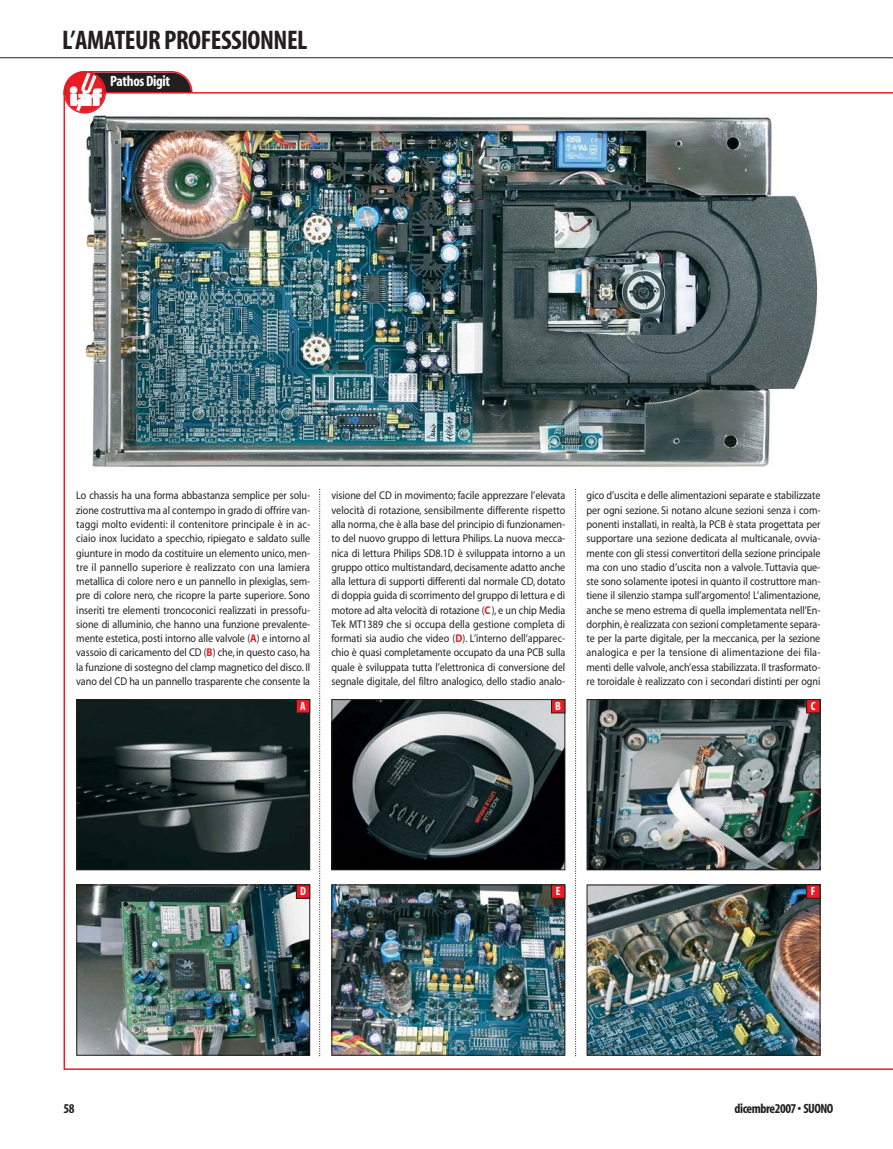
<style>
.page{position:relative;width:893px;height:1149px;background:#fff}
.page>*{position:absolute;margin:0;border:0;box-sizing:border-box;transform-origin:0 0}
.t1{font:700 condensed 27px "Myriad";letter-spacing:-.015em;color:#231f20}
.t2{font:700 condensed 15px "Myriad";letter-spacing:-.02em;color:#fff}
.t3{font:700 condensed 13.5px "Myriad";letter-spacing:-.035em;color:#231f20}
.t4{font:700 condensed 12px "Myriad";color:#fff}
.t5{font:11.25px/14.2px "Myriad";letter-spacing:-.005em;color:#231f20;text-align:justify;scale:.9 1}
.s1{font-weight:700;color:#ed1c24}
</style>
<div class="page">
<img style="left:0;top:57px;width:893px;height:1013px">
<h1 class="t1" style="left:62px;top:30px;width:247px">L’AMATEUR PROFESSIONNEL</h1>
<h2 class="t2" style="left:110px;top:75px;width:61px">Pathos Digit</h2>
<p class="t5" style="left:76px;top:489px;width:261px">Lo chassis ha una forma abbastanza semplice per solu&shy;zione costruttiva ma al contempo in grado di offrire van&shy;taggi molto evidenti: il contenitore principale è in ac&shy;ciaio inox lucidato a specchio, ripiegato e saldato sulle giunture in modo da costituire un elemento unico, men&shy;tre il pannello superiore è realizzato con una lamiera metallica di colore nero e un pannello in plexiglas, sem&shy;pre di colore nero, che ricopre la parte superiore. Sono inseriti tre elementi troncoconici realizzati in pressofu&shy;sione di alluminio, che hanno una funzione prevalente&shy;mente estetica, posti intorno alle valvole (<span class="s1">A</span>) e intorno al vassoio di caricamento del CD (<span class="s1">B</span>) che, in questo caso, ha la funzione di sostegno del clamp magnetico del disco. Il vano del CD ha un pannello trasparente che consente la</p>
<p class="t5" style="left:331px;top:489px;width:261px">visione del CD in movimento; facile apprezzare l’elevata velocità di rotazione, sensibilmente differente rispetto alla norma, che è alla base del principio di funzionamen&shy;to del nuovo gruppo di lettura Philips. La nuova mecca&shy;nica di lettura Philips SD8.1D è sviluppata intorno a un gruppo ottico multistandard, decisamente adatto anche alla lettura di supporti differenti dal normale CD, dotato di doppia guida di scorrimento del gruppo di lettura e di motore ad alta velocità di rotazione (<span class="s1">C</span>), e un chip Media Tek MT1389 che si occupa della gestione completa di formati sia audio che video (<span class="s1">D</span>). L’interno dell’apparec&shy;chio è quasi completamente occupato da una PCB sulla quale è sviluppata tutta l’elettronica di conversione del segnale digitale, del filtro analogico, dello stadio analo-</p>
<p class="t5" style="left:587px;top:489px;width:261px">gico d’uscita e delle alimentazioni separate e stabilizzate per ogni sezione. Si notano alcune sezioni senza i com&shy;ponenti installati, in realtà, la PCB è stata progettata per supportare una sezione dedicata al multicanale, ovvia&shy;mente con gli stessi convertitori della sezione principale ma con uno stadio d’uscita non a valvole. Tuttavia que&shy;ste sono solamente ipotesi in quanto il costruttore man&shy;tiene il silenzio stampa sull’argomento! L’alimentazione, anche se meno estrema di quella implementata nell’En&shy;dorphin, è realizzata con sezioni completamente separa&shy;te per la parte digitale, per la meccanica, per la sezione analogica e per la tensione di alimentazione dei fila&shy;menti delle valvole, anch’essa stabilizzata. Il trasformato&shy;re toroidale è realizzato con i secondari distinti per ogni</p>
<p class="t4" style="left:300px;top:701px;width:7px">A</p>
<p class="t4" style="left:555px;top:701px;width:7px">B</p>
<p class="t4" style="left:811px;top:701px;width:6px">C</p>
<p class="t4" style="left:300px;top:886px;width:7px">D</p>
<p class="t4" style="left:556px;top:886px;width:6px">E</p>
<p class="t4" style="left:811px;top:886px;width:6px">F</p>
<p class="t3" style="left:64px;top:1102px;width:13px">58</p>
<p class="t3" style="left:734px;top:1102px;width:100px">dicembre2007 • SUONO</p>
</div>
